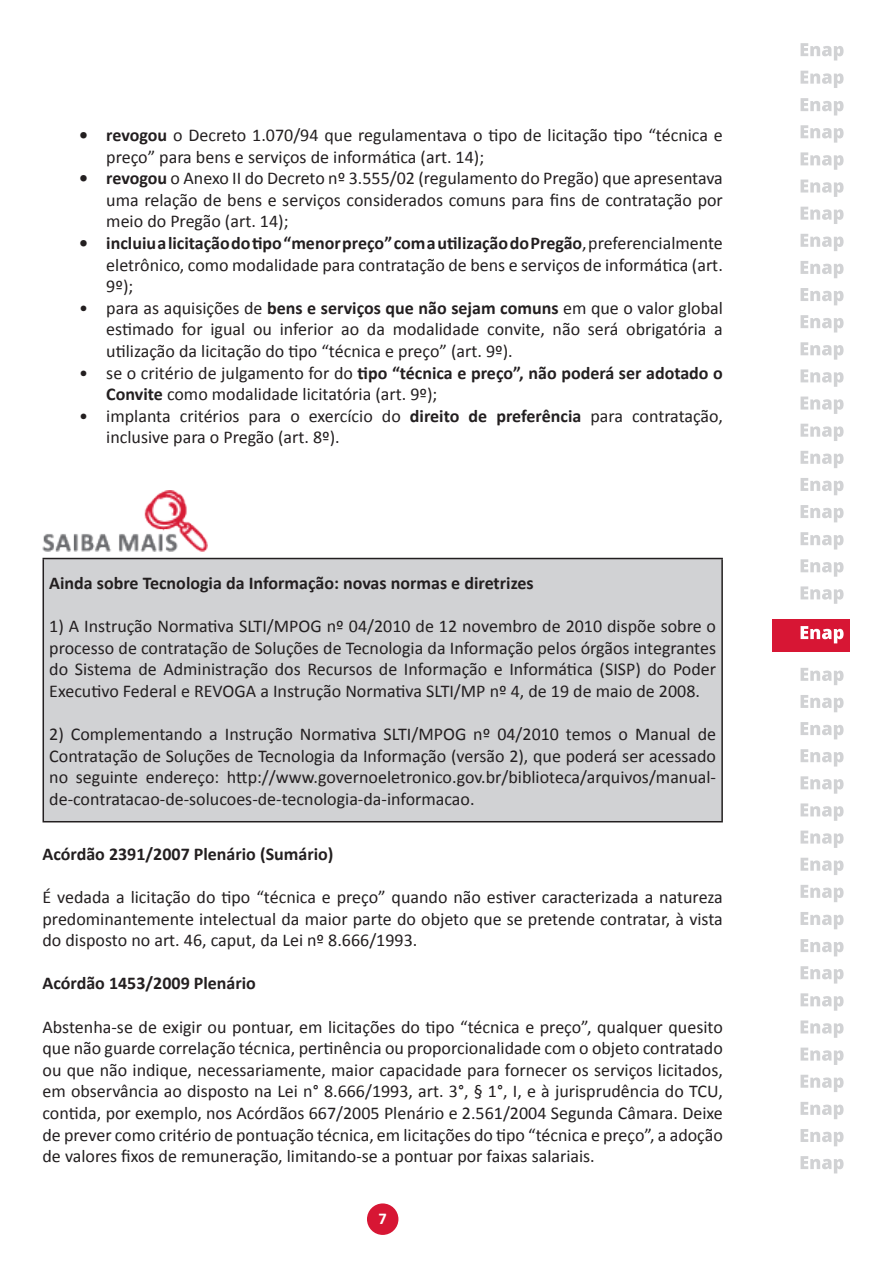
<style>
.page{position:relative;width:893px;height:1263px;background:#fff}
.page>*{position:absolute;margin:0;border:0;box-sizing:border-box;transform-origin:0 0}
.t1{font:18px/21.6px "Calibri";color:#231f20;text-align:justify}
.t2{font:700 18px "Calibri";color:#231f20}
.t3{font:700 16.5px "Calibri";color:#fff}
.s1{font-weight:700}
</style>
<div class="page">
<div style="left:367px;top:1203px;width:31px;height:32px;background:#d71634;border-radius:50%"></div>
<div style="left:772px;top:619px;width:77px;height:32px;background:#d71634"></div>
<svg style="left:801px;top:626px;width:43px;height:17px"></svg>
<svg style="left:801px;top:98px;width:43px;height:17px"></svg>
<svg style="left:801px;top:125px;width:43px;height:18px"></svg>
<svg style="left:801px;top:152px;width:43px;height:18px"></svg>
<svg style="left:801px;top:180px;width:43px;height:17px"></svg>
<svg style="left:801px;top:207px;width:43px;height:17px"></svg>
<svg style="left:801px;top:234px;width:43px;height:17px"></svg>
<svg style="left:801px;top:261px;width:43px;height:17px"></svg>
<svg style="left:801px;top:288px;width:43px;height:17px"></svg>
<svg style="left:801px;top:315px;width:43px;height:17px"></svg>
<svg style="left:801px;top:342px;width:43px;height:18px"></svg>
<svg style="left:801px;top:369px;width:43px;height:18px"></svg>
<svg style="left:801px;top:397px;width:43px;height:17px"></svg>
<svg style="left:801px;top:424px;width:43px;height:17px"></svg>
<svg style="left:801px;top:451px;width:43px;height:17px"></svg>
<svg style="left:801px;top:478px;width:43px;height:17px"></svg>
<svg style="left:801px;top:505px;width:43px;height:17px"></svg>
<svg style="left:801px;top:532px;width:43px;height:17px"></svg>
<svg style="left:801px;top:559px;width:43px;height:18px"></svg>
<svg style="left:801px;top:586px;width:43px;height:18px"></svg>
<svg style="left:801px;top:668px;width:43px;height:17px"></svg>
<svg style="left:801px;top:695px;width:43px;height:17px"></svg>
<svg style="left:801px;top:722px;width:43px;height:17px"></svg>
<svg style="left:801px;top:749px;width:43px;height:17px"></svg>
<svg style="left:801px;top:776px;width:43px;height:18px"></svg>
<svg style="left:801px;top:803px;width:43px;height:18px"></svg>
<svg style="left:801px;top:830px;width:43px;height:18px"></svg>
<svg style="left:801px;top:858px;width:43px;height:17px"></svg>
<svg style="left:801px;top:885px;width:43px;height:17px"></svg>
<svg style="left:801px;top:912px;width:43px;height:17px"></svg>
<svg style="left:801px;top:939px;width:43px;height:17px"></svg>
<svg style="left:801px;top:966px;width:43px;height:17px"></svg>
<svg style="left:801px;top:993px;width:43px;height:18px"></svg>
<svg style="left:801px;top:1020px;width:43px;height:18px"></svg>
<svg style="left:801px;top:1047px;width:43px;height:18px"></svg>
<svg style="left:801px;top:1075px;width:43px;height:17px"></svg>
<svg style="left:801px;top:1102px;width:43px;height:17px"></svg>
<svg style="left:801px;top:1129px;width:43px;height:17px"></svg>
<svg style="left:801px;top:1156px;width:43px;height:17px"></svg>
<svg style="left:801px;top:71px;width:43px;height:17px"></svg>
<svg style="left:801px;top:43px;width:43px;height:18px"></svg>
<img style="left:43px;top:490px;width:164px;height:62px">
<div style="left:43px;top:558px;width:679px;height:264px;background:#d1d2d4"></div>
<hr style="left:43px;top:558px;width:680px;height:1px;background:#231f20">
<hr style="left:43px;top:559px;width:1px;height:262px;background:#231f20">
<hr style="left:721px;top:559px;width:2px;height:262px;background:#231f20">
<hr style="left:43px;top:821px;width:680px;height:1px;background:#231f20">
<p class="t1" style="left:106px;top:124px;width:618px;text-indent:-27px"><span class="s1">• revogou</span> o Decreto 1.070/94 que regulamentava o tipo de licitação tipo “técnica e preço” para bens e serviços de informática (art. 14);</p>
<p class="t1" style="left:106px;top:167px;width:618px;text-indent:-27px"><span class="s1">• revogou</span> o Anexo II do Decreto nº 3.555/02 (regulamento do Pregão) que apresentava uma relação de bens e serviços considerados comuns para fins de contratação por meio do Pregão (art. 14);</p>
<p class="t1" style="left:106px;top:232px;width:618px;text-indent:-27px"><span class="s1">• incluiu a licitação do tipo “menor preço” com a utilização do Pregão</span>, preferencialmente eletrônico, como modalidade para contratação de bens e serviços de informática (art.<br>9º);</p>
<p class="t1" style="left:106px;top:297px;width:618px;text-indent:-27px">• para as aquisições de <span class="s1">bens e serviços que não sejam comuns</span> em que o valor global estimado for igual ou inferior ao da modalidade convite, não será obrigatória a utilização da licitação do tipo “técnica e preço” (art. 9º).</p>
<p class="t1" style="left:106px;top:362px;width:618px;text-indent:-27px">• se o critério de julgamento for do <span class="s1">tipo “técnica e preço”, não poderá ser adotado o<br>Convite</span> como modalidade licitatória (art. 9º);</p>
<p class="t1" style="left:106px;top:405px;width:618px;text-indent:-27px">• implanta critérios para o exercício do <span class="s1">direito de preferência</span> para contratação, inclusive para o Pregão (art. 8º).</p>
<p class="t2" style="left:49px;top:571px;width:486px">Ainda sobre Tecnologia da Informação: novas normas e diretrizes</p>
<p class="t1" style="left:49px;top:615px;width:668px">1) A Instrução Normativa SLTI/MPOG nº 04/2010 de 12 novembro de 2010 dispõe sobre o processo de contratação de Soluções de Tecnologia da Informação pelos órgãos integrantes do Sistema de Administração dos Recursos de Informação e Informática (SISP) do Poder Executivo Federal e REVOGA a Instrução Normativa SLTI/MP nº 4, de 19 de maio de 2008.</p>
<p class="t1" style="left:49px;top:723px;width:668px">2) Complementando a Instrução Normativa SLTI/MPOG nº 04/2010 temos o Manual de Contratação de Soluções de Tecnologia da Informação (versão 2), que poderá ser acessado no seguinte endereço: http://www.governoeletronico.gov.br/biblioteca/arquivos/manual&shy;de-contratacao-de-solucoes-de-tecnologia-da-informacao.</p>
<p class="t2" style="left:43px;top:842px;width:292px">Acórdão 2391/2007 Plenário (Sumário)</p>
<p class="t1" style="left:43px;top:886px;width:682px">É vedada a licitação do tipo “técnica e preço” quando não estiver caracterizada a natureza predominantemente intelectual da maior parte do objeto que se pretende contratar, à vista do disposto no art. 46, caput, da Lei nº 8.666/1993.</p>
<p class="t2" style="left:43px;top:972px;width:215px">Acórdão 1453/2009 Plenário</p>
<p class="t1" style="left:43px;top:1016px;width:682px">Abstenha-se de exigir ou pontuar, em licitações do tipo “técnica e preço”, qualquer quesito que não guarde correlação técnica, pertinência ou proporcionalidade com o objeto contratado ou que não indique, necessariamente, maior capacidade para fornecer os serviços licitados, em observância ao disposto na Lei n° 8.666/1993, art. 3°, § 1°, I, e à jurisprudência do TCU, contida, por exemplo, nos Acórdãos 667/2005 Plenário e 2.561/2004 Segunda Câmara. Deixe de prever como critério de pontuação técnica, em licitações do tipo “técnica e preço”, a adoção de valores fixos de remuneração, limitando-se a pontuar por faixas salariais.</p>
<p class="t3" style="left:378px;top:1208px;width:10px">7</p>
</div>
